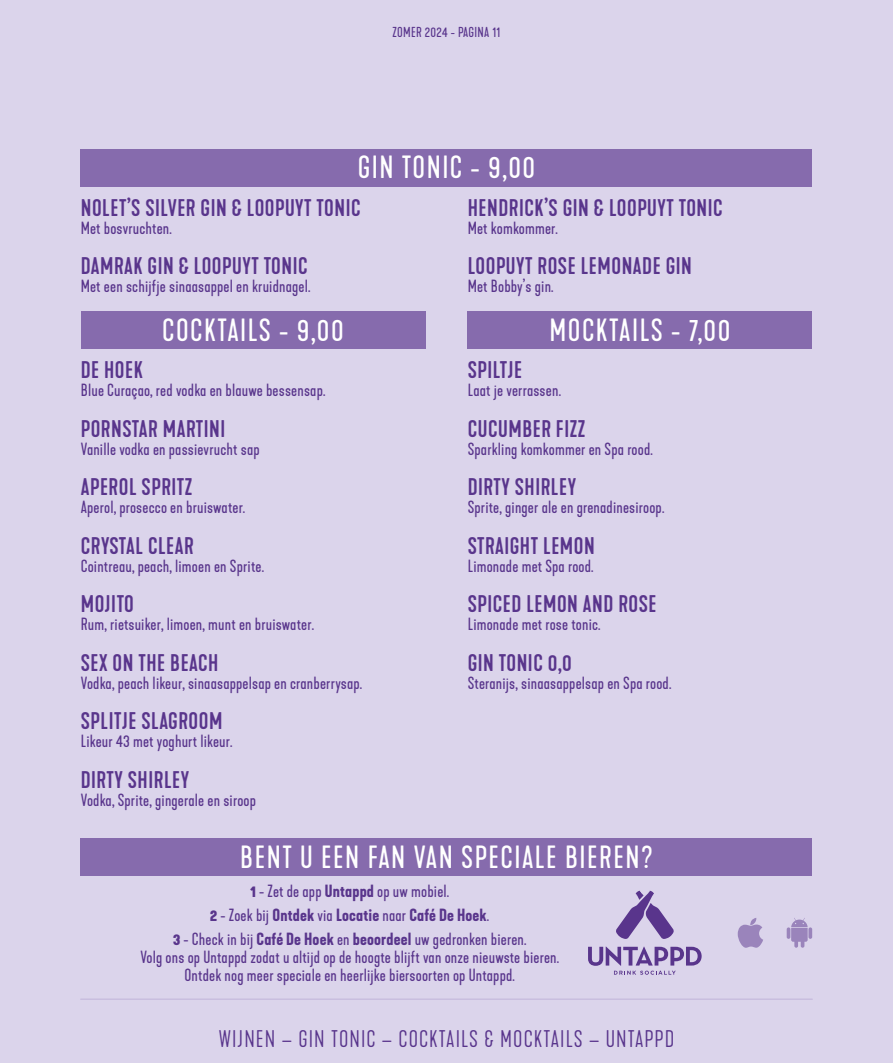
<style>
.page{position:relative;width:893px;height:1063px;background:#dbd4eb}
.page>*{position:absolute;margin:0;border:0;box-sizing:border-box;transform-origin:0 0}
.NEW_-_titel{font:30px "Kapra Neue";letter-spacing:.05em;color:#fff}
.NEW_-_product{font:500 22.5px "Kapra Neue";letter-spacing:.025em;color:#59358c}
.t1{font:300 22.5px "Kapra Neue";letter-spacing:.05em;color:#59358c}
.NEW_-_product_omschrijving{font:16.5px "Kapra Neue";letter-spacing:.01em;color:#59358c}
.NEW_-_product_omschrijving_SELECT{font:16.5px "Kapra Neue";letter-spacing:.01em;color:#59358c}
.NEW_-_product_omschrijving_SELECT-2{font:600 16.5px "Kapra Neue";letter-spacing:.01em;color:#59358c}
.t2{font:13.5px "Kapra Neue";letter-spacing:.025em;color:#59358c}
.s1{font-weight:700;font-size:15px}
.s2{font-weight:600}
.s3{font-weight:400}
</style>
<div class="page">
<hr style="left:81px;top:998px;width:731px;height:2px;background:#c9bedf">
<div style="left:81px;top:149px;width:731px;height:37px;background:#866bad"></div>
<div style="left:81px;top:311px;width:344px;height:38px;background:#866bad"></div>
<div style="left:468px;top:311px;width:344px;height:38px;background:#866bad"></div>
<div style="left:81px;top:839px;width:731px;height:37px;background:#866bad"></div>
<svg style="left:588px;top:946px;width:114px;height:29px"></svg>
<svg style="left:616px;top:891px;width:58px;height:48px"></svg>
<svg style="left:787px;top:918px;width:25px;height:30px"></svg>
<svg style="left:738px;top:918px;width:25px;height:30px"></svg>
<div style="left:40px;top:13px;width:43px;height:42px;border:1px solid #e6007e;border-radius:50%"></div>
<div style="left:810px;top:13px;width:43px;height:42px;border:1px solid #e6007e;border-radius:50%"></div>
<p class="t2" style="left:392px;top:24px;width:109px">ZOMER 2024 - PAGINA 11</p>
<p class="NEW_-_titel" style="left:358px;top:149px;width:179px">GIN TONIC - 9,00</p>
<p class="NEW_-_product" style="left:81px;top:194px;width:281px">NOLET’S SILVER GIN &amp; LOOPUYT TONIC</p>
<p class="NEW_-_product_omschrijving" style="left:81px;top:218px;width:93px">Met bosvruchten.</p>
<p class="NEW_-_product" style="left:81px;top:252px;width:228px">DAMRAK GIN &amp; LOOPUYT TONIC</p>
<p class="NEW_-_product_omschrijving" style="left:81px;top:276px;width:231px">Met een schijfje sinaasappel en kruidnagel.</p>
<p class="NEW_-_product" style="left:468px;top:194px;width:256px">HENDRICK’S GIN &amp; LOOPUYT TONIC</p>
<p class="NEW_-_product_omschrijving" style="left:468px;top:218px;width:92px">Met komkommer.</p>
<p class="NEW_-_product" style="left:468px;top:252px;width:226px">LOOPUYT ROSE LEMONADE GIN</p>
<p class="NEW_-_product_omschrijving" style="left:468px;top:276px;width:87px">Met Bobby’s gin.</p>
<p class="NEW_-_titel" style="left:162px;top:312px;width:183px">COCKTAILS - 9,00</p>
<p class="NEW_-_titel" style="left:549px;top:312px;width:182px">MOCKTAILS - 7,00</p>
<p class="NEW_-_product" style="left:81px;top:356px;width:64px">DE HOEK</p>
<p class="NEW_-_product_omschrijving" style="left:81px;top:380px;width:246px">Blue Curaçao, red vodka en blauwe bessensap.</p>
<p class="NEW_-_product" style="left:81px;top:415px;width:146px">PORNSTAR MARTINI</p>
<p class="NEW_-_product_omschrijving" style="left:81px;top:439px;width:180px">Vanille vodka en passievrucht sap</p>
<p class="NEW_-_product" style="left:81px;top:473px;width:113px">APEROL SPRITZ</p>
<p class="NEW_-_product_omschrijving" style="left:81px;top:497px;width:166px">Aperol, prosecco en bruiswater.</p>
<p class="NEW_-_product" style="left:81px;top:532px;width:115px">CRYSTAL CLEAR</p>
<p class="NEW_-_product_omschrijving" style="left:81px;top:556px;width:185px">Cointreau, peach, limoen en Sprite.</p>
<p class="NEW_-_product" style="left:81px;top:590px;width:55px">MOJITO</p>
<p class="NEW_-_product_omschrijving" style="left:81px;top:614px;width:235px">Rum, rietsuiker, limoen, munt en bruiswater.</p>
<p class="NEW_-_product" style="left:81px;top:649px;width:139px">SEX ON THE BEACH</p>
<p class="NEW_-_product_omschrijving" style="left:81px;top:673px;width:283px">Vodka, peach likeur, sinaasappelsap en cranberrysap.</p>
<p class="NEW_-_product" style="left:81px;top:707px;width:143px">SPLITJE SLAGROOM</p>
<p class="NEW_-_product_omschrijving" style="left:81px;top:731px;width:153px">Likeur 43 met yoghurt likeur.</p>
<p class="NEW_-_product" style="left:81px;top:766px;width:110px">DIRTY SHIRLEY</p>
<p class="NEW_-_product_omschrijving" style="left:81px;top:790px;width:177px">Vodka, Sprite, gingerale en siroop</p>
<p class="NEW_-_product" style="left:468px;top:356px;width:56px">SPILTJE</p>
<p class="NEW_-_product_omschrijving" style="left:468px;top:380px;width:95px">Laat je verrassen.</p>
<p class="NEW_-_product" style="left:468px;top:415px;width:119px">CUCUMBER FIZZ</p>
<p class="NEW_-_product_omschrijving" style="left:468px;top:439px;width:187px">Sparkling komkommer en Spa rood.</p>
<p class="NEW_-_product" style="left:468px;top:473px;width:110px">DIRTY SHIRLEY</p>
<p class="NEW_-_product_omschrijving" style="left:468px;top:497px;width:198px">Sprite, ginger ale en grenadinesiroop.</p>
<p class="NEW_-_product" style="left:468px;top:532px;width:129px">STRAIGHT LEMON</p>
<p class="NEW_-_product_omschrijving" style="left:468px;top:556px;width:127px">Limonade met Spa rood.</p>
<p class="NEW_-_product" style="left:468px;top:590px;width:190px">SPICED LEMON AND ROSE</p>
<p class="NEW_-_product_omschrijving" style="left:468px;top:614px;width:134px">Limonade met rose tonic.</p>
<p class="NEW_-_product" style="left:468px;top:649px;width:106px">GIN TONIC 0,0</p>
<p class="NEW_-_product_omschrijving" style="left:468px;top:673px;width:205px">Steranijs, sinaasappelsap en Spa rood.</p>
<p class="NEW_-_titel" style="left:240px;top:839px;width:414px">BENT U EEN FAN VAN SPECIALE BIEREN?</p>
<p class="NEW_-_product_omschrijving_SELECT" style="left:250px;top:881px;width:201px"><span class="s1">1</span> - Zet de app <span class="s2">Untappd</span> op uw mobiel.</p>
<p class="NEW_-_product_omschrijving_SELECT-2" style="left:210px;top:905px;width:280px"><span class="s1">2</span> <span class="s3">- Zoek bij</span> Ontdek <span class="s3">via</span> Locatie <span class="s3">naar</span> Café De Hoek<span class="s3">.</span></p>
<p class="NEW_-_product_omschrijving_SELECT" style="left:173px;top:929px;width:355px"><span class="s1">3</span> - Check in bij <span class="s2">Café De Hoek</span> en <span class="s2">beoordeel</span> uw gedronken bieren.</p>
<p class="NEW_-_product_omschrijving_SELECT" style="left:140px;top:947px;width:420px">Volg ons op Untappd zodat u altijd op de hoogte blijft van onze nieuwste bieren.</p>
<p class="NEW_-_product_omschrijving_SELECT" style="left:185px;top:965px;width:332px">Ontdek nog meer speciale en heerlijke biersoorten op Untappd.</p>
<p class="t1" style="left:219px;top:1026px;width:457px">WIJNEN – GIN TONIC – COCKTAILS &amp; MOCKTAILS – UNTAPPD</p>
</div>
